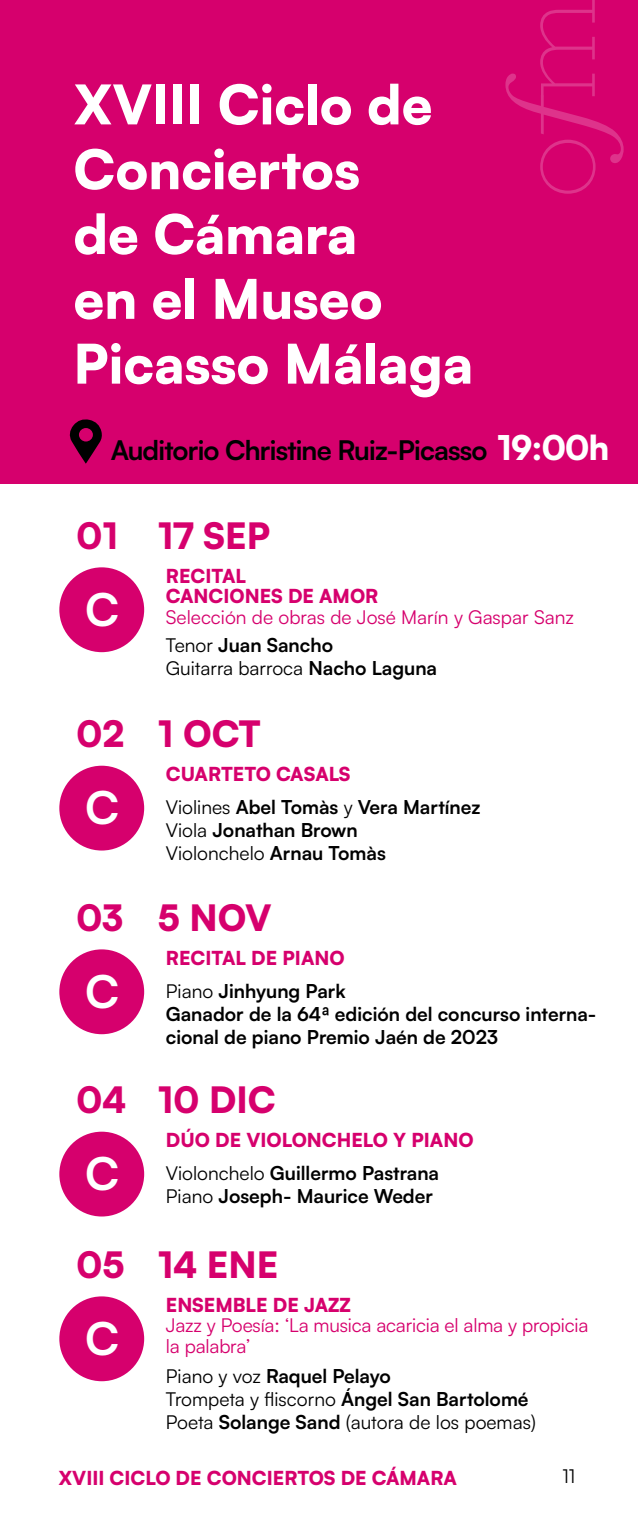
<style>
.page{position:relative;width:638px;height:1531px;background:#fff}
.page>*{position:absolute;margin:0;border:0;box-sizing:border-box;transform-origin:0 0}
.t1{font:900 54px/64.8px "Satoshi";color:#fff}
.t2{font:700 45px "Satoshi";color:#fff}
.t3{font:900 36px "Satoshi";color:#d6006d}
.t4{font:700 27px "Satoshi";letter-spacing:-.03em;color:#000}
.t5{font:700 19.12px/22.9px "Satoshi";color:#000}
.t6{font:900 19.12px/20.2px "Satoshi";color:#d6006d}
.t7{font:19.12px/22.9px "Satoshi";color:#000}
.t8{font:19.12px/20.2px "Satoshi";letter-spacing:-.01em;color:#d6006d}
.s1{font-weight:900;font-size:33.75px;color:#fff}
.s2{font-weight:400}
.s3{font-family:"Roboto"}
.s4{font-weight:700}
</style>
<div class="page">
<div style="left:0;top:0;width:638px;height:483px;background:#d6006d"></div>
<svg style="left:69px;top:419px;width:33px;height:45px"></svg>
<div style="left:59px;top:1296px;width:85px;height:85px;background:#d6006d;border-radius:50%"></div>
<div style="left:59px;top:567px;width:85px;height:85px;background:#d6006d;border-radius:50%"></div>
<div style="left:59px;top:766px;width:85px;height:84px;background:#d6006d;border-radius:50%"></div>
<div style="left:59px;top:949px;width:85px;height:85px;background:#d6006d;border-radius:50%"></div>
<div style="left:59px;top:1131px;width:85px;height:85px;background:#d6006d;border-radius:50%"></div>
<svg style="left:505px;top:0;width:118px;height:194px"></svg>
<h1 class="t1" style="left:73px;top:68px;width:401px">XVIII Ciclo de<br>Conciertos<br>de Cámara<br>en el Museo<br>Picasso Málaga</h1>
<h3 class="t4" style="left:111px;top:430px;width:500px">Auditorio Christine Ruiz-Picasso <span class="s1">19:00h</span></h3>
<h3 class="t3" style="left:77px;top:508px;width:43px">01</h3>
<h2 class="t2" style="left:85px;top:577px;width:36px">C</h2>
<h3 class="t3" style="left:77px;top:707px;width:49px">02</h3>
<h2 class="t2" style="left:85px;top:775px;width:36px">C</h2>
<h3 class="t3" style="left:77px;top:890px;width:48px">03</h3>
<h2 class="t2" style="left:85px;top:959px;width:36px">C</h2>
<h3 class="t3" style="left:77px;top:1072px;width:51px">04</h3>
<h2 class="t2" style="left:85px;top:1141px;width:36px">C</h2>
<h3 class="t3" style="left:77px;top:1237px;width:49px">05</h3>
<h2 class="t2" style="left:85px;top:1306px;width:36px">C</h2>
<h3 class="t3" style="left:158px;top:508px;width:114px">17 SEP</h3>
<p class="t6" style="left:166px;top:564px;width:214px">RECITAL<br>CANCIONES DE AMOR</p>
<p class="t8" style="left:166px;top:606px;width:409px">Selección de obras de José Marín y Gaspar Sanz</p>
<p class="t5" style="left:166px;top:633px;width:273px"><span class="s2">Tenor</span> Juan Sancho<br><span class="s2">Guitarra barroca</span> Nacho Laguna</p>
<h3 class="t3" style="left:158px;top:707px;width:104px">1 OCT</h3>
<p class="t6" style="left:166px;top:763px;width:186px">CUARTETO CASALS</p>
<p class="t5" style="left:166px;top:794px;width:316px"><span class="s2">Violines</span> Abel Tomàs <span class="s2">y</span> Vera Martínez<br><span class="s2">Viola</span> Jonathan Brown<br><span class="s2">Violonchelo</span> Arnau Tomàs</p>
<h3 class="t3" style="left:158px;top:890px;width:115px">5 NOV</h3>
<p class="t6" style="left:166px;top:946px;width:180px">RECITAL DE PIANO</p>
<p class="t5" style="left:166px;top:978px;width:432px"><span class="s2">Piano</span> Jinhyung Park<br>Ganador de la 64<span class="s3">ª</span> edición del concurso interna&shy;cional de piano Premio Jaén de 2023</p>
<h3 class="t3" style="left:158px;top:1072px;width:119px">10 DIC</h3>
<p class="t6" style="left:166px;top:1129px;width:309px">DÚO DE VIOLONCHELO Y PIANO</p>
<p class="t5" style="left:166px;top:1160px;width:275px"><span class="s2">Violonchelo</span> Guillermo Pastrana<br><span class="s2">Piano</span> Joseph- Maurice Weder</p>
<h3 class="t3" style="left:158px;top:1237px;width:122px">14 ENE</h3>
<p class="t6" style="left:166px;top:1293px;width:186px">ENSEMBLE DE JAZZ</p>
<p class="t8" style="left:166px;top:1314px;width:424px">Jazz y Poesía: ‘La musica acaricia el alma y propicia la palabra’</p>
<p class="t7" style="left:166px;top:1364px;width:371px">Piano y voz <span class="s4">Raquel Pelayo<br></span>Trompeta y fliscorno <span class="s4">Ángel San Bartolomé<br></span>Poeta <span class="s4">Solange Sand</span> (autora de los poemas)</p>
<p class="t6" style="left:58px;top:1466px;width:400px">XVIII CICLO DE CONCIERTOS DE CÁMARA</p>
<p class="t7" style="left:562px;top:1464px;width:14px">11</p>
</div>
